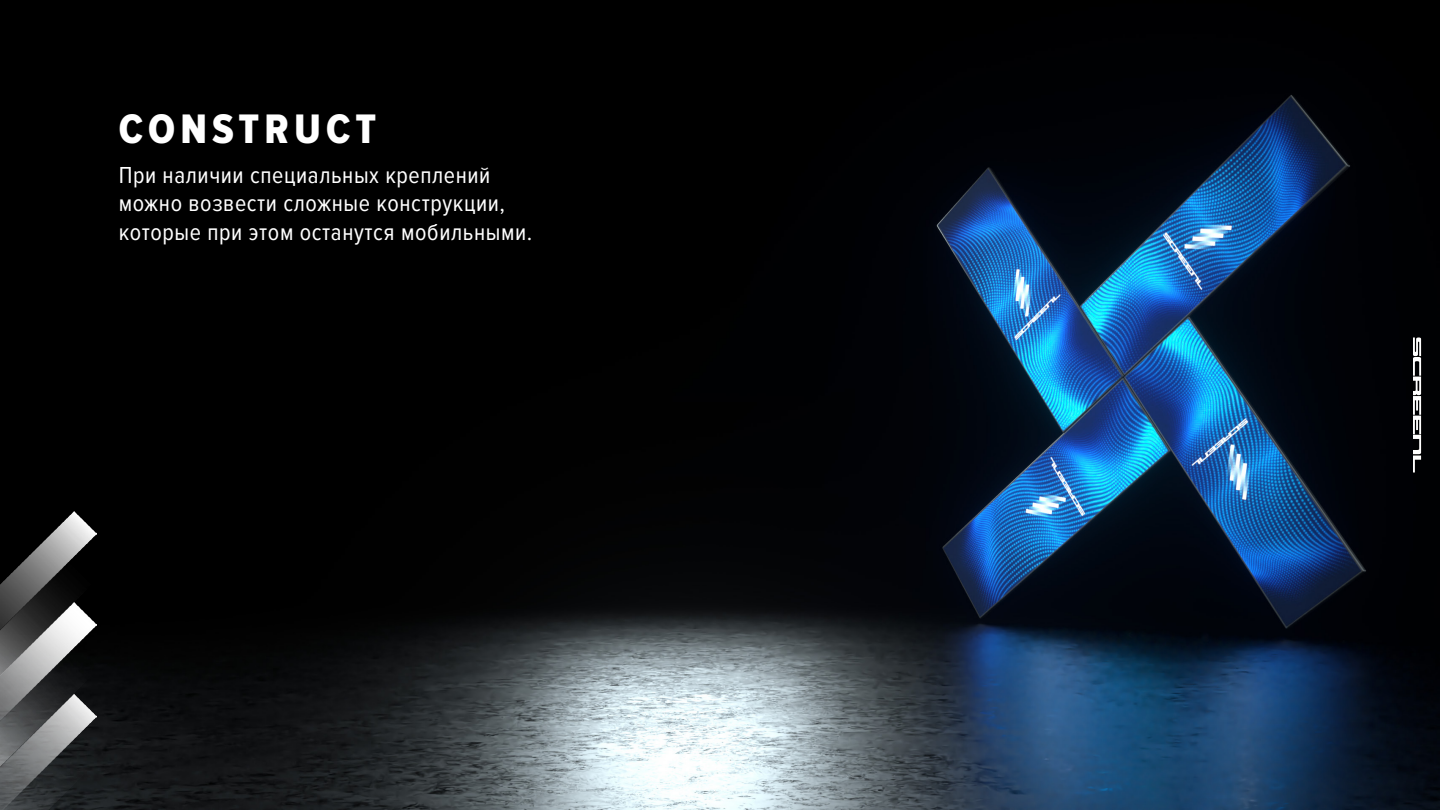
<style>
.page{position:relative;width:1440px;height:810px;background:#fff}
.page>*{position:absolute;margin:0;border:0;box-sizing:border-box;transform-origin:0 0}
.t1{font:42.75px "Proxima Nova Cond Extrabld";letter-spacing:.12em;color:#fff}
.t2{font:24px/28.8px "Proxima Nova Cond";letter-spacing:.025em;color:#fff}
.t3{font:15px "Bahnschrift";color:#fff}
</style>
<div class="page">
<img style="left:0;top:0;width:1440px;height:810px">
<img style="left:0;top:512px;width:97px;height:298px">
<h1 class="t1" style="left:119px;top:105px;width:259px">CONSTRUCT</h1>
<p class="t2" style="left:119px;top:161px;width:415px">При наличии специальных креплений можно возвести сложные конструкции, которые при этом останутся мобильными.</p>
<p class="t3" style="left:712px;top:783px;width:17px">10</p>
</div>
